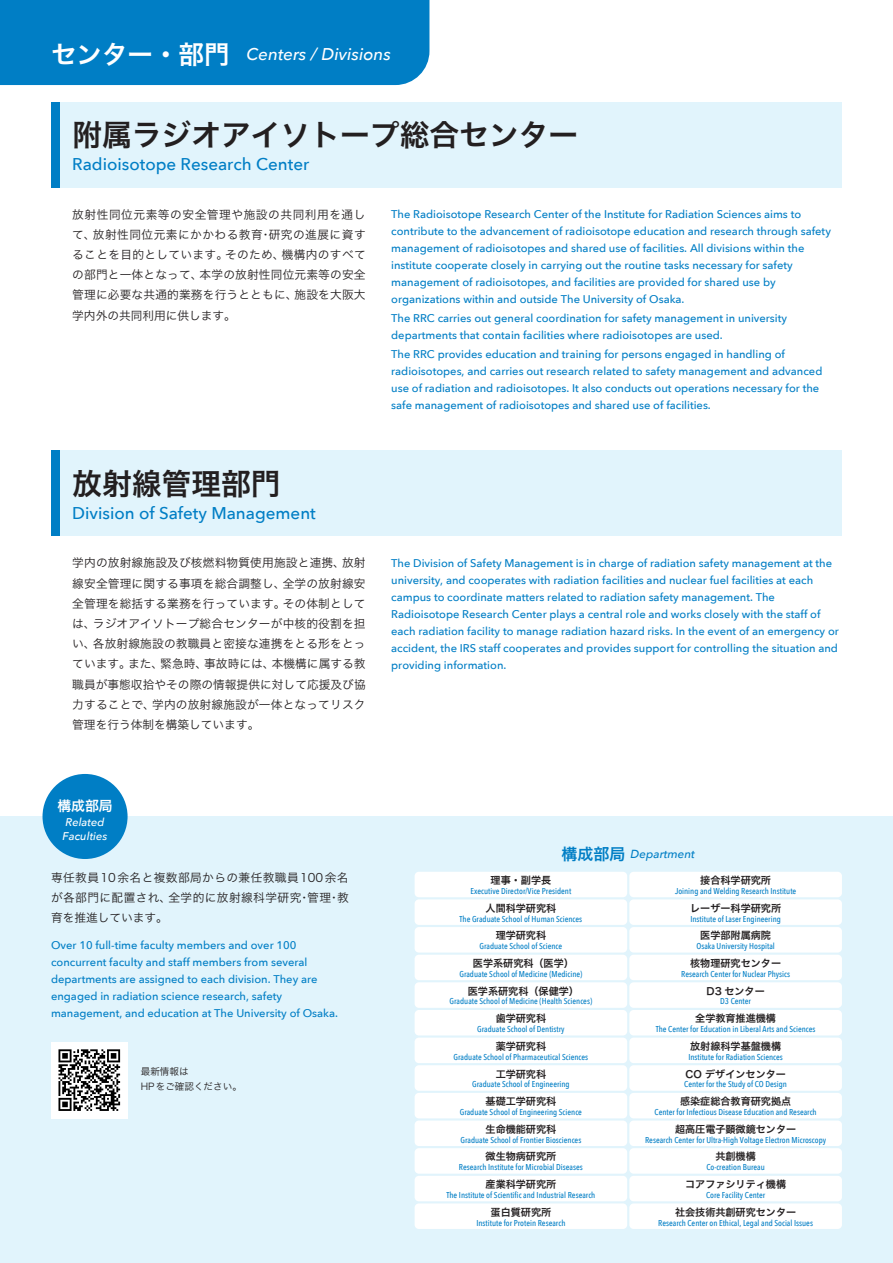
<style>
.page{position:relative;width:893px;height:1263px;background:#fff}
.page>*{position:absolute;margin:0;border:0;box-sizing:border-box;transform-origin:0 0}
.t1{font:29.7px "Hiragino Sans W6";color:#231f20}
.t2{font:500 16.95px "Avenir Next";color:#007ec5}
.t3{font:italic 500 16.95px "Avenir Next";color:#fff}
.t4{font:13.8px "Hira Kaku Pro N W6";color:#fff}
.t5{font:11.7px/20.2px "Hira Kaku Pro N W3";letter-spacing:.015em;color:#231f20;text-align:justify}
.t6{font:italic 500 11.7px "Avenir Next";color:#007ec5}
.t7{font:500 11.1px/17px "Avenir Next";color:#007ec5}
.t8{font:italic 500 11.1px/13.8px "Avenir Next";color:#fff}
.t9{font:10.05px "Hira Kaku Pro N W6";color:#231f20}
.t10{font:9.6px/14.9px "Hira Kaku Pro N W3";color:#231f20}
.t11{font:500 8.55px "Avenir Next Condensed";color:#007ec5}
.s1{font-family:"Hira Kaku Pro N W6";font-weight:400;font-style:normal;font-size:25.5px}
.s2{font-family:"Hira Kaku Pro N W6";font-weight:400;font-style:normal;font-size:15.9px}
</style>
<div class="page">
<div style="left:0;top:816px;width:893px;height:447px;background:#e1f4fc"></div>
<div style="left:51px;top:1042px;width:77px;height:76px;background:#fff"></div>
<svg style="left:58px;top:1049px;width:62px;height:62px"></svg>
<div style="left:629px;top:1037px;width:213px;height:26px;background:#fff;border-radius:4px"></div>
<div style="left:415px;top:872px;width:212px;height:25px;background:#fff;border-radius:4px"></div>
<div style="left:415px;top:899px;width:212px;height:26px;background:#fff;border-radius:4px"></div>
<div style="left:415px;top:927px;width:212px;height:25px;background:#fff;border-radius:4px"></div>
<div style="left:415px;top:955px;width:212px;height:25px;background:#fff;border-radius:4px"></div>
<div style="left:415px;top:982px;width:212px;height:26px;background:#fff;border-radius:4px"></div>
<div style="left:415px;top:1010px;width:212px;height:25px;background:#fff;border-radius:4px"></div>
<div style="left:415px;top:1037px;width:212px;height:26px;background:#fff;border-radius:4px"></div>
<div style="left:415px;top:1065px;width:212px;height:26px;background:#fff;border-radius:4px"></div>
<div style="left:415px;top:1093px;width:212px;height:25px;background:#fff;border-radius:4px"></div>
<div style="left:415px;top:1120px;width:212px;height:26px;background:#fff;border-radius:4px"></div>
<div style="left:415px;top:1148px;width:212px;height:26px;background:#fff;border-radius:4px"></div>
<div style="left:415px;top:1176px;width:212px;height:25px;background:#fff;border-radius:4px"></div>
<div style="left:415px;top:1203px;width:212px;height:26px;background:#fff;border-radius:4px"></div>
<div style="left:629px;top:872px;width:213px;height:25px;background:#fff;border-radius:4px"></div>
<div style="left:629px;top:899px;width:213px;height:26px;background:#fff;border-radius:4px"></div>
<div style="left:629px;top:927px;width:213px;height:25px;background:#fff;border-radius:4px"></div>
<div style="left:629px;top:955px;width:213px;height:25px;background:#fff;border-radius:4px"></div>
<div style="left:629px;top:982px;width:213px;height:26px;background:#fff;border-radius:4px"></div>
<div style="left:629px;top:1010px;width:213px;height:25px;background:#fff;border-radius:4px"></div>
<div style="left:629px;top:1065px;width:213px;height:26px;background:#fff;border-radius:4px"></div>
<div style="left:629px;top:1093px;width:213px;height:25px;background:#fff;border-radius:4px"></div>
<div style="left:629px;top:1120px;width:213px;height:26px;background:#fff;border-radius:4px"></div>
<div style="left:629px;top:1148px;width:213px;height:26px;background:#fff;border-radius:4px"></div>
<div style="left:629px;top:1176px;width:213px;height:25px;background:#fff;border-radius:4px"></div>
<div style="left:629px;top:1203px;width:213px;height:26px;background:#fff;border-radius:4px"></div>
<div style="left:51px;top:102px;width:791px;height:85px;background:#e1f4fc"></div>
<div style="left:51px;top:451px;width:791px;height:85px;background:#e1f4fc"></div>
<div style="left:0;top:0;width:429px;height:85px;background:#007ec5"></div>
<div style="left:51px;top:102px;width:9px;height:85px;background:#007ec5"></div>
<div style="left:51px;top:451px;width:9px;height:85px;background:#007ec5"></div>
<div style="left:43px;top:774px;width:85px;height:85px;background:#007ec5;border-radius:50%"></div>
<h2 class="t3" style="left:51px;top:40px;width:342px"><span class="s1">センター・部門</span> Centers / Divisions</h2>
<h1 class="t1" style="left:72px;top:108px;width:507px">附属ラジオアイソトープ総合センター</h1>
<h2 class="t2" style="left:72px;top:150px;width:238px">Radioisotope Research Center</h2>
<p class="t5" style="left:72px;top:203px;width:295px">放射性同位元素等の安全管理や施設の共同利用を通して、放射性同位元素にかかわる教育・研究の進展に資することを目的としています。そのため、機構内のすべての部門と一体となって、本学の放射性同位元素等の安全管理に必要な共通的業務を行うとともに、施設を大阪大学内外の共同利用に供します。</p>
<p class="t7" style="left:391px;top:205px;width:441px">The Radioisotope Research Center of the Institute for Radiation Sciences aims to contribute to the advancement of radioisotope education and research through safety management of radioisotopes and shared use of facilities. All divisions within the institute cooperate closely in carrying out the routine tasks necessary for safety management of radioisotopes, and facilities are provided for shared use by organizations within and outside The University of Osaka.</p>
<p class="t7" style="left:391px;top:309px;width:397px">The RRC carries out general coordination for safety management in university departments that contain facilities where radioisotopes are used.</p>
<p class="t7" style="left:391px;top:345px;width:433px">The RRC provides education and training for persons engaged in handling of radioisotopes, and carries out research related to safety management and advanced use of radiation and radioisotopes. It also conducts out operations necessary for the safe management of radioisotopes and shared use of facilities.</p>
<h1 class="t1" style="left:72px;top:456px;width:210px">放射線管理部門</h1>
<h2 class="t2" style="left:72px;top:499px;width:245px">Division of Safety Management</h2>
<p class="t5" style="left:72px;top:552px;width:295px">学内の放射線施設及び核燃料物質使用施設と連携、放射線安全管理に関する事項を総合調整し、全学の放射線安全管理を総括する業務を行っています。その体制としては、ラジオアイソトープ総合センターが中核的役割を担い、各放射線施設の教職員と密接な連携をとる形をとっています。また、緊急時、事故時には、本機構に属する教職員が事態収拾やその際の情報提供に対して応援及び協力することで、学内の放射線施設が一体となってリスク管理を行う体制を構築しています。</p>
<p class="t7" style="left:391px;top:554px;width:449px">The Division of Safety Management is in charge of radiation safety management at the university, and cooperates with radiation facilities and nuclear fuel facilities at each campus to coordinate matters related to radiation safety management. The Radioisotope Research Center plays a central role and works closely with the staff of each radiation facility to manage radiation hazard risks. In the event of an emergency or accident, the IRS staff cooperates and provides support for controlling the situation and providing information.</p>
<p class="t4" style="left:57px;top:794px;width:57px">構成部局</p>
<p class="t8" style="left:63px;top:815px;width:46px">Related<br>Faculties</p>
<p class="t5" style="left:51px;top:867px;width:299px">専任教員10余名と複数部局からの兼任教職員100余名が各部門に配置され、全学的に放射線科学研究・管理・教育を推進しています。</p>
<p class="t7" style="left:51px;top:937px;width:288px">Over 10 full-time faculty members and over 100 concurrent faculty and staff members from several departments are assigned to each division. They are engaged in radiation science research, safety management, and education at The University of Osaka.</p>
<p class="t10" style="left:141px;top:1064px;width:103px">最新情報は<br>HPをご確認ください。</p>
<p class="t6" style="left:561px;top:844px;width:135px"><span class="s2">構成部局</span> Department</p>
<p class="t9" style="left:491px;top:871px;width:62px">理事・副学長</p>
<p class="t11" style="left:471px;top:886px;width:102px">Executive Director/Vice President</p>
<p class="t9" style="left:486px;top:899px;width:72px">人間科学研究科</p>
<p class="t11" style="left:460px;top:913px;width:124px">The Graduate School of Human Sciences</p>
<p class="t9" style="left:496px;top:926px;width:52px">理学研究科</p>
<p class="t11" style="left:480px;top:941px;width:84px">Graduate School of Science</p>
<p class="t9" style="left:473px;top:954px;width:102px">医学系研究科（医学）</p>
<p class="t11" style="left:459px;top:969px;width:124px">Graduate School of Medicine (Medicine)</p>
<p class="t9" style="left:468px;top:982px;width:113px">医学系研究科（保健学）</p>
<p class="t11" style="left:450px;top:996px;width:144px">Graduate School of Medicine (Health Sciences)</p>
<p class="t9" style="left:496px;top:1009px;width:52px">歯学研究科</p>
<p class="t11" style="left:477px;top:1024px;width:89px">Graduate School of Dentistry</p>
<p class="t9" style="left:496px;top:1037px;width:52px">薬学研究科</p>
<p class="t11" style="left:454px;top:1051px;width:136px">Graduate School of Pharmaceutical Sciences</p>
<p class="t9" style="left:496px;top:1065px;width:52px">工学研究科</p>
<p class="t11" style="left:472px;top:1079px;width:99px">Graduate School of Engineering</p>
<p class="t9" style="left:486px;top:1092px;width:72px">基礎工学研究科</p>
<p class="t11" style="left:460px;top:1107px;width:124px">Graduate School of Engineering Science</p>
<p class="t9" style="left:486px;top:1120px;width:72px">生命機能研究科</p>
<p class="t11" style="left:460px;top:1134px;width:122px">Graduate School of Frontier Biosciences</p>
<p class="t9" style="left:486px;top:1147px;width:72px">微生物病研究所</p>
<p class="t11" style="left:459px;top:1162px;width:125px">Research Institute for Microbial Diseases</p>
<p class="t9" style="left:486px;top:1175px;width:72px">産業科学研究所</p>
<p class="t11" style="left:446px;top:1190px;width:150px">The Institute of Scientific and Industrial Research</p>
<p class="t9" style="left:491px;top:1203px;width:62px">蛋白質研究所</p>
<p class="t11" style="left:476px;top:1217px;width:91px">Institute for Protein Research</p>
<p class="t9" style="left:700px;top:871px;width:72px">接合科学研究所</p>
<p class="t11" style="left:675px;top:886px;width:123px">Joining and Welding Research Institute</p>
<p class="t9" style="left:690px;top:899px;width:92px">レーザー科学研究所</p>
<p class="t11" style="left:690px;top:913px;width:92px">Institute of Laser Engineering</p>
<p class="t9" style="left:700px;top:926px;width:72px">医学部附属病院</p>
<p class="t11" style="left:696px;top:941px;width:80px">Osaka University Hospital</p>
<p class="t9" style="left:690px;top:954px;width:92px">核物理研究センター</p>
<p class="t11" style="left:681px;top:969px;width:110px">Research Center for Nuclear Physics</p>
<p class="t9" style="left:706px;top:982px;width:60px">D3 センター</p>
<p class="t11" style="left:720px;top:996px;width:32px">D3 Center</p>
<p class="t9" style="left:695px;top:1009px;width:82px">全学教育推進機構</p>
<p class="t11" style="left:656px;top:1024px;width:161px">The Center for Education in Liberal Arts and Sciences</p>
<p class="t9" style="left:685px;top:1065px;width:102px">CO デザインセンター</p>
<p class="t11" style="left:684px;top:1079px;width:104px">Center for the Study of CO Design</p>
<p class="t9" style="left:680px;top:1092px;width:113px">感染症総合教育研究拠点</p>
<p class="t11" style="left:655px;top:1107px;width:164px">Center for Infectious Disease Education and Research</p>
<p class="t9" style="left:675px;top:1120px;width:123px">超高圧電子顕微鏡センター</p>
<p class="t11" style="left:645px;top:1134px;width:183px">Research Center for Ultra-High Voltage Electron Microscopy</p>
<p class="t9" style="left:715px;top:1147px;width:42px">共創機構</p>
<p class="t11" style="left:706px;top:1162px;width:60px">Co-creation Bureau</p>
<p class="t9" style="left:685px;top:1175px;width:102px">コアファシリティ機構</p>
<p class="t11" style="left:706px;top:1190px;width:61px">Core Facility Center</p>
<p class="t9" style="left:675px;top:1203px;width:123px">社会技術共創研究センター</p>
<p class="t11" style="left:658px;top:1217px;width:156px">Research Center on Ethical, Legal and Social Issues</p>
<p class="t9" style="left:690px;top:1037px;width:92px">放射線科学基盤機構</p>
<p class="t11" style="left:688px;top:1051px;width:96px">Institute for Radiation Sciences</p>
</div>
